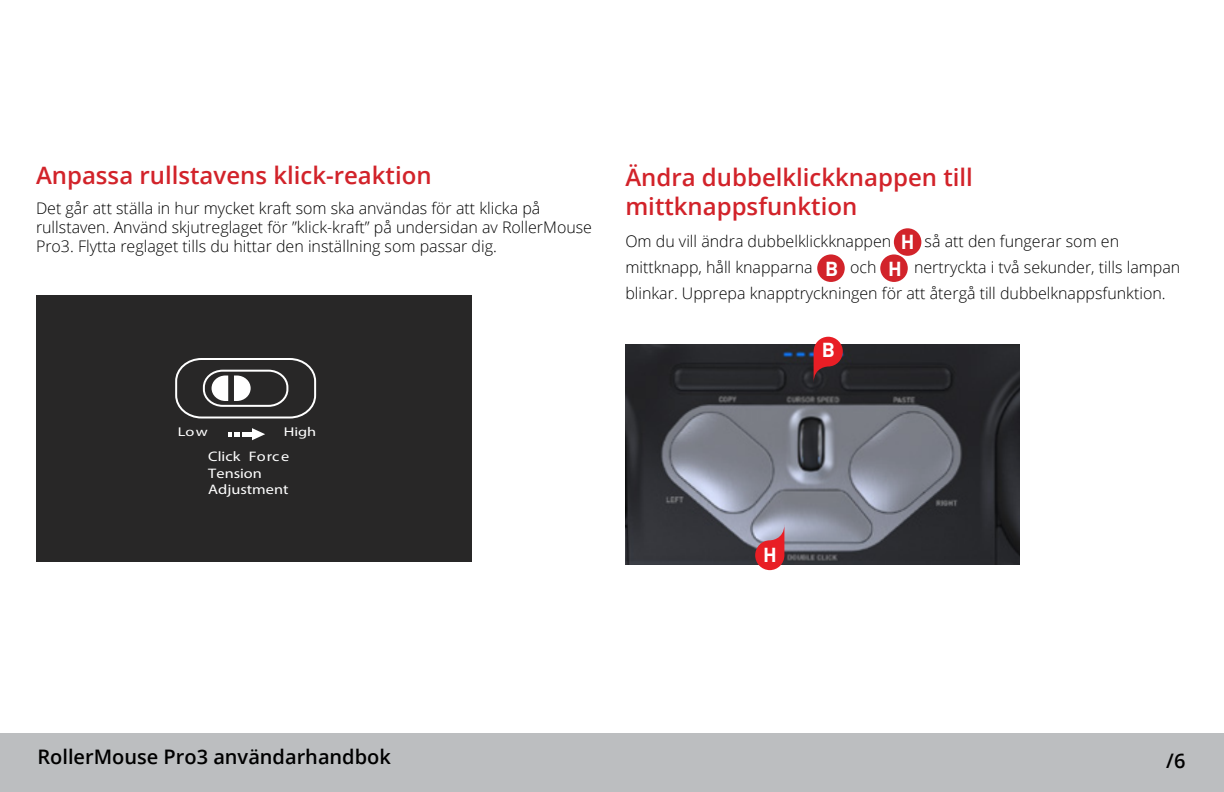
<style>
.page{position:relative;width:1224px;height:792px;background:#fff}
.page>*{position:absolute;margin:0;border:0;box-sizing:border-box;transform-origin:0 0}
.t1{font:600 24px/28.8px "Open Sans";color:#d2232a}
.t2{font:600 20px "Open Sans";color:#000}
.t3{font:700 20px "DINOT";color:#fff}
.t4{font:300 16px/19.2px "Open Sans";color:#000}
.t5{font:13.8px/16.6px "Myriad Pro";color:#fff;scale:1.18 1}
.t6{font:12.8px "Myriad Pro";color:#fff;scale:1.28 1}
</style>
<div class="page">
<div style="left:0;top:733px;width:1224px;height:59px;background:#bcbec0"></div>
<div style="left:36px;top:295px;width:436px;height:267px;background:#282727"></div>
<svg style="left:175px;top:358px;width:142px;height:61px"></svg>
<svg style="left:252px;top:428px;width:13px;height:12px"></svg>
<hr style="left:243px;top:432px;width:10px;height:4px;background:#fff">
<svg style="left:229px;top:432px;width:11px;height:4px"></svg>
<img style="left:625px;top:344px;width:395px;height:221px">
<div style="left:817px;top:254px;width:28px;height:28px;background:#d2232a;border-radius:50%"></div>
<svg style="left:814px;top:337px;width:29px;height:46px"></svg>
<svg style="left:755px;top:524px;width:29px;height:46px"></svg>
<div style="left:880px;top:254px;width:28px;height:28px;background:#d2232a;border-radius:50%"></div>
<div style="left:894px;top:228px;width:27px;height:28px;background:#d2232a;border-radius:50%"></div>
<h1 class="t1" style="left:36px;top:161px;width:397px">Anpassa rullstavens klick-reaktion</h1>
<p class="t4" style="left:36px;top:198px;width:558px">Det går att ställa in hur mycket kraft som ska användas för att klicka på rullstaven. Använd skjutreglaget för ”klick-kraft” på undersidan av RollerMouse<br>Pro3. Flytta reglaget tills du hittar den inställning som passar dig.</p>
<p class="t6" style="left:178px;top:424px;width:25px">Low</p>
<p class="t6" style="left:284px;top:424px;width:27px">High</p>
<p class="t5" style="left:208px;top:448px;width:70px">Click Force<br>Tension<br>Adjustment</p>
<h1 class="t1" style="left:625px;top:162px;width:349px">Ändra dubbelklickknappen till mittknappsfunktion</h1>
<p class="t4" style="left:625px;top:232px;width:267px">Om du vill ändra dubbelklickknappen</p>
<p class="t4" style="left:925px;top:232px;width:196px">så att den fungerar som en</p>
<p class="t4" style="left:625px;top:258px;width:189px">mittknapp, håll knapparna</p>
<p class="t4" style="left:850px;top:258px;width:28px">och</p>
<p class="t3" style="left:901px;top:229px;width:15px">H</p>
<p class="t4" style="left:625px;top:254px;width:557px;line-height:26px;text-indent:289px">nertryckta i två sekunder, tills lampan blinkar. Upprepa knapptryckningen för att återgå till dubbelknappsfunktion.</p>
<p class="t3" style="left:825px;top:256px;width:15px">B</p>
<p class="t3" style="left:888px;top:256px;width:15px">H</p>
<p class="t3" style="left:822px;top:337px;width:15px">B</p>
<p class="t3" style="left:763px;top:542px;width:15px">H</p>
<p class="t2" style="left:37px;top:743px;width:355px">RollerMouse Pro3 användarhandbok</p>
<p class="t2" style="left:1166px;top:747px;width:21px">/6</p>
</div>
